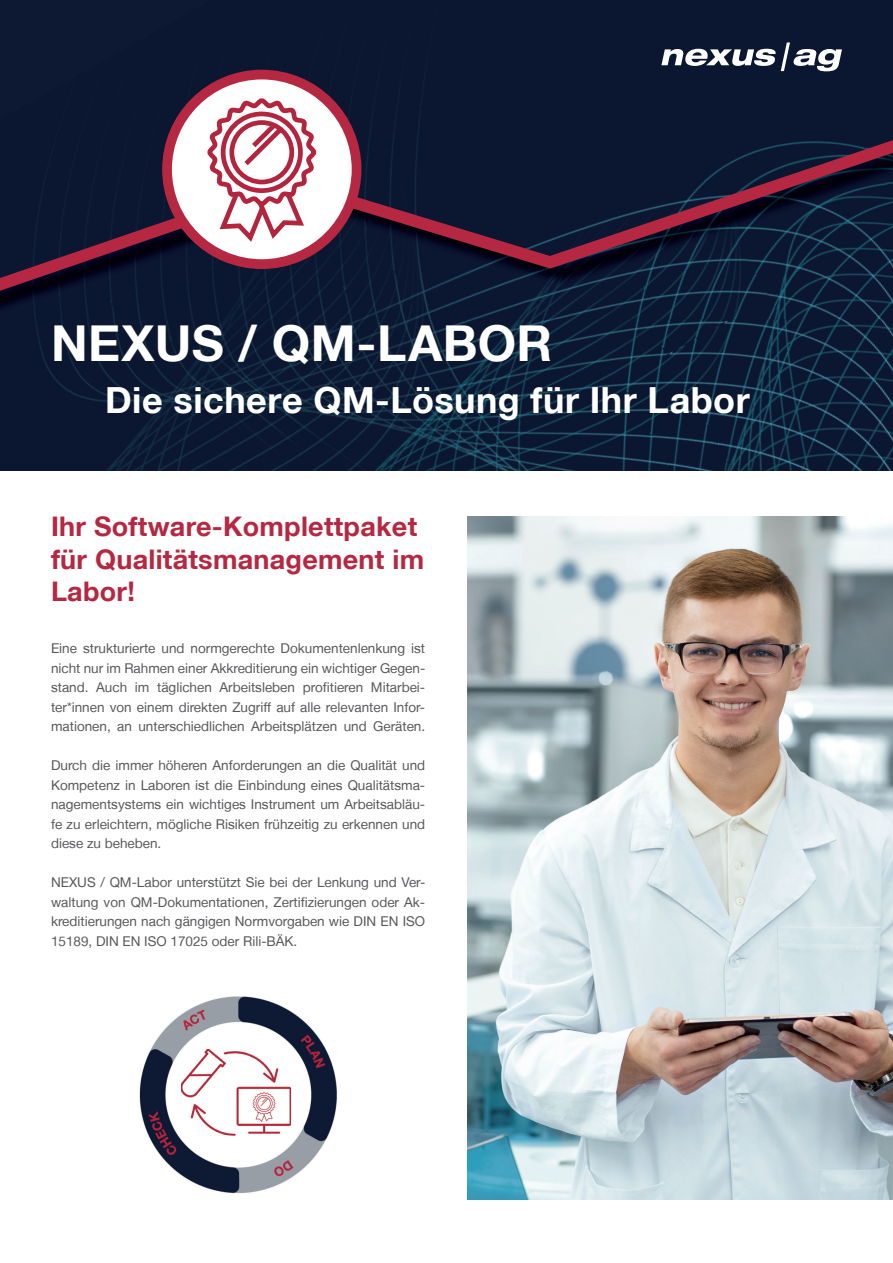
<style>
.page{position:relative;width:893px;height:1263px;background:#fff}
.page>*{position:absolute;margin:0;border:0;box-sizing:border-box;transform-origin:0 0}
.t1{font:700 49.5px "Helvetica Neue LT";letter-spacing:.01em;color:#fff}
.t2{font:700 36px "Helvetica Neue LT";letter-spacing:.015em;color:#fff}
.t3{font:700 27px/32.4px "Helvetica Neue LT";letter-spacing:.01em;color:#b62841}
.t4{font:13.5px/19.5px "Helvetica Neue LT";color:#57585a;text-align:justify}
</style>
<div class="page">
<img style="left:139px;top:996px;width:198px;height:198px">
<div style="left:0;top:0;width:893px;height:471px;background:#0d1832"></div>
<img style="left:732px;top:319px;width:161px;height:152px">
<img style="left:671px;top:321px;width:61px;height:150px">
<svg style="left:890px;top:319px;width:3px;height:5px"></svg>
<img style="left:549px;top:319px;width:122px;height:152px">
<img style="left:427px;top:319px;width:122px;height:152px">
<img style="left:646px;top:319px;width:83px;height:36px">
<img style="left:305px;top:319px;width:122px;height:152px">
<img style="left:244px;top:319px;width:61px;height:152px">
<img style="left:463px;top:319px;width:50px;height:21px">
<img style="left:122px;top:319px;width:122px;height:152px">
<img style="left:35px;top:319px;width:87px;height:152px">
<img style="left:36px;top:319px;width:44px;height:19px">
<img style="left:220px;top:69px;width:84px;height:10px">
<svg style="left:661px;top:43px;width:181px;height:28px"></svg>
<img style="left:468px;top:517px;width:425px;height:682px">
<div style="left:178px;top:1033px;width:122px;height:122px;background:#fff;border-radius:50%"></div>
<img style="left:181px;top:1049px;width:110px;height:87px">
<img style="left:425px;top:311px;width:237px;height:8px">
<svg style="left:0;top:79px;width:893px;height:232px"></svg>
<svg style="left:167px;top:75px;width:190px;height:189px;fill:#fff"></svg>
<svg style="left:205px;top:96px;width:114px;height:147px"></svg>
<div style="left:162px;top:70px;width:199px;height:199px;border:10px solid #b62841;border-radius:50%"></div>
<h1 class="t1" style="left:51px;top:312px;width:503px">NEXUS / QM-LABOR</h1>
<h2 class="t2" style="left:105px;top:378px;width:646px">Die sichere QM-Lösung für Ihr Labor</h2>
<h3 class="t3" style="left:51px;top:510px;width:375px">Ihr Software-Komplettpaket für Qualitätsmanagement im<br>Labor!</h3>
<p class="t4" style="left:51px;top:638px;width:376px">Eine strukturierte und normgerechte Dokumentenlenkung ist nicht nur im Rahmen einer Akkreditierung ein wichtiger Gegen&shy;stand. Auch im täglichen Arbeitsleben profitieren Mitarbei&shy;ter*innen von einem direkten Zugriff auf alle relevanten Infor&shy;mationen, an unterschiedlichen Arbeitsplätzen und Geräten.</p>
<p class="t4" style="left:51px;top:755px;width:376px">Durch die immer höheren Anforderungen an die Qualität und Kompetenz in Laboren ist die Einbindung eines Qualitätsma&shy;nagementsystems ein wichtiges Instrument um Arbeitsabläu&shy;fe zu erleichtern, mögliche Risiken frühzeitig zu erkennen und diese zu beheben.</p>
<p class="t4" style="left:51px;top:872px;width:376px">NEXUS / QM-Labor unterstützt Sie bei der Lenkung und Ver&shy;waltung von QM-Dokumentationen, Zertifizierungen oder Ak&shy;kreditierungen nach gängigen Normvorgaben wie DIN EN ISO 15189, DIN EN ISO 17025 oder Rili-BÄK.</p>
</div>
